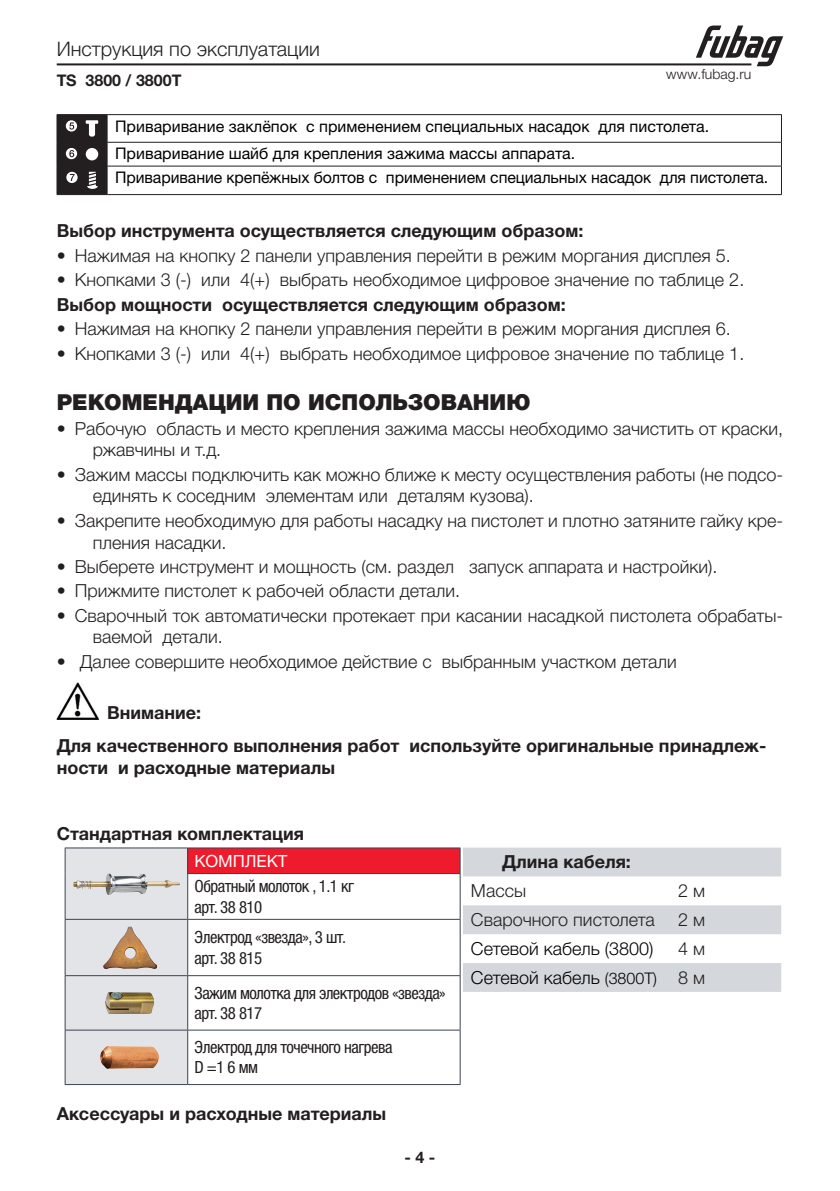
<style>
.page{position:relative;width:840px;height:1191px;background:#fff}
.page>*{position:absolute;margin:0;border:0;box-sizing:border-box;transform-origin:0 0}
.Раздел{font:900 22px "Helvetica Neue LTW1 G";color:#231f20}
.t1{font:300 20px "Helvetica Neue LTW1 G";color:#231f20}
.Подраздел_02{font:300 18px/21.6px "Helvetica Neue LTW1 G";color:#231f20}
.Подраздел_02-2{font:700 18px/21.6px "Helvetica Neue LTW1 G";color:#231f20}
.Текст{font:700 18px "Helvetica Neue LTW1 G";color:#231f20}
.Рисунок{font:300 18px "Helvetica Neue LTW1 G";color:#000}
.t2{font:condensed 16.8px/25.6px "Helvetica Neue LTW1 G";letter-spacing:-.03em;color:#231f20}
.Рисунок-2{font:16px "Helvetica Neue LTW1 G";color:#000}
.t3{font:700 16px "Helvetica Neue LTW1 G";color:#231f20}
.t4{font:300 14px "Helvetica Neue LTW1 G";color:#231f20}
.s1{font-stretch:normal;color:#fff}
.s2{font-size:16px}
</style>
<div class="page">
<hr style="left:57px;top:63px;width:694px;height:2px;background:#231f20">
<svg style="left:695px;top:26px;width:87px;height:40px"></svg>
<hr style="left:57px;top:114px;width:50px;height:1px;background:#231f20">
<hr style="left:107px;top:114px;width:674px;height:1px;background:#231f20">
<hr style="left:107px;top:142px;width:674px;height:1px;background:#231f20">
<hr style="left:107px;top:166px;width:674px;height:1px;background:#231f20">
<hr style="left:107px;top:194px;width:674px;height:1px;background:#231f20">
<svg style="left:57px;top:115px;width:51px;height:80px;background:#434041"></svg>
<img style="left:57px;top:683px;width:42px;height:36px">
<svg style="left:463px;top:847px;width:317px;height:145px;fill:#d4d8dd"></svg>
<div style="left:188px;top:848px;width:272px;height:25px;background:#ee1b2d"></div>
<hr style="left:65px;top:847px;width:123px;height:1px;background:#3a4452">
<hr style="left:188px;top:847px;width:272px;height:1px;background:#3a4452">
<div style="left:65px;top:848px;width:123px;height:236px;background:#e3e4e7"></div>
<svg style="left:459px;top:848px;width:1px;height:25px"></svg>
<hr style="left:187px;top:873px;width:273px;height:1px;background:#3a4452">
<hr style="left:187px;top:874px;width:1px;height:45px;background:#3a4452">
<hr style="left:459px;top:874px;width:1px;height:45px;background:#3a4452">
<hr style="left:65px;top:919px;width:123px;height:1px;background:#3a4452">
<hr style="left:65px;top:919px;width:1px;height:56px;background:#3a4452">
<hr style="left:188px;top:919px;width:272px;height:1px;background:#3a4452">
<hr style="left:187px;top:919px;width:1px;height:56px;background:#3a4452">
<hr style="left:459px;top:919px;width:1px;height:56px;background:#3a4452">
<hr style="left:65px;top:975px;width:123px;height:1px;background:#3a4452">
<hr style="left:65px;top:976px;width:1px;height:53px;background:#3a4452">
<hr style="left:188px;top:975px;width:272px;height:1px;background:#3a4452">
<hr style="left:187px;top:976px;width:1px;height:53px;background:#3a4452">
<hr style="left:459px;top:976px;width:1px;height:53px;background:#3a4452">
<hr style="left:65px;top:1029px;width:123px;height:1px;background:#3a4452">
<hr style="left:65px;top:1030px;width:1px;height:54px;background:#3a4452">
<hr style="left:188px;top:1029px;width:272px;height:1px;background:#3a4452">
<hr style="left:187px;top:1030px;width:1px;height:54px;background:#3a4452">
<hr style="left:459px;top:1030px;width:1px;height:54px;background:#3a4452">
<hr style="left:65px;top:1084px;width:123px;height:1px;background:#3a4452">
<hr style="left:188px;top:1084px;width:272px;height:1px;background:#3a4452">
<img style="left:74px;top:873px;width:105px;height:21px">
<img style="left:103px;top:926px;width:53px;height:42px">
<img style="left:105px;top:992px;width:49px;height:21px">
<img style="left:101px;top:1046px;width:57px;height:22px">
<p class="t1" style="left:57px;top:37px;width:264px">Инструкция по эксплуатации</p>
<p class="t4" style="left:665px;top:66px;width:87px">www.fubag.ru</p>
<p class="t3" style="left:57px;top:70px;width:126px">TS 3800 / 3800T</p>
<p class="Рисунок-2" style="left:115px;top:116px;width:595px">Приваривание заклёпок с применением специальных насадок для пистолета.</p>
<p class="Рисунок-2" style="left:115px;top:144px;width:461px">Приваривание шайб для крепления зажима массы аппарата.</p>
<p class="Рисунок-2" style="left:115px;top:168px;width:654px">Приваривание крепёжных болтов с применением специальных насадок для пистолета.</p>
<p class="Текст" style="left:57px;top:220px;width:528px">Выбор инструмента осуществляется следующим образом:</p>
<p class="Подраздел_02" style="left:57px;top:244px;width:675px">• Нажимая на кнопку 2 панели управления перейти в режим моргания дисплея 5.</p>
<p class="Подраздел_02" style="left:57px;top:269px;width:688px">• Кнопками 3 (-) или 4(+) выбрать необходимое цифровое значение по таблице 2.</p>
<p class="Текст" style="left:57px;top:293px;width:510px">Выбор мощности осуществляется следующим образом:</p>
<p class="Подраздел_02" style="left:57px;top:318px;width:675px">• Нажимая на кнопку 2 панели управления перейти в режим моргания дисплея 6.</p>
<p class="Подраздел_02" style="left:57px;top:342px;width:688px">• Кнопками 3 (-) или 4(+) выбрать необходимое цифровое значение по таблице 1.</p>
<p class="Раздел" style="left:57px;top:389px;width:475px">РЕКОМЕНДАЦИИ ПО ИСПОЛЬЗОВАНИЮ</p>
<p class="Подраздел_02" style="left:93px;top:417px;width:691px;text-indent:-36px">• Рабочую область и место крепления зажима массы необходимо зачистить от краски, ржавчины и т.д.</p>
<p class="Подраздел_02" style="left:93px;top:463px;width:691px;text-indent:-36px">• Зажим массы подключить как можно ближе к месту осуществления работы (не подсо&shy;единять к соседним элементам или деталям кузова).</p>
<p class="Подраздел_02" style="left:93px;top:509px;width:691px;text-indent:-36px">• Закрепите необходимую для работы насадку на пистолет и плотно затяните гайку кре&shy;пления насадки.</p>
<p class="Подраздел_02" style="left:57px;top:555px;width:661px">• Выберете инструмент и мощность (см. раздел запуск аппарата и настройки).</p>
<p class="Подраздел_02" style="left:57px;top:580px;width:404px">• Прижмите пистолет к рабочей области детали.</p>
<p class="Подраздел_02" style="left:93px;top:604px;width:691px;text-indent:-36px">• Сварочный ток автоматически протекает при касании насадкой пистолета обрабаты&shy;ваемой детали.</p>
<p class="Подраздел_02" style="left:57px;top:650px;width:621px">• Далее совершите необходимое действие с выбранным участком детали</p>
<p class="Подраздел_02-2" style="left:107px;top:702px;width:96px">Внимание:</p>
<p class="Подраздел_02-2" style="left:57px;top:734px;width:710px">Для качественного выполнения работ используйте оригинальные принадлеж&shy;ности и расходные материалы</p>
<p class="Подраздел_02-2" style="left:57px;top:822px;width:249px">Стандартная комплектация</p>
<p class="t2" style="left:194px;top:848px;width:161px"><span class="s1">КОМПЛЕКТ<br></span>Обратный молоток , 1.1 кг</p>
<p class="t2" style="left:194px;top:891px;width:153px;line-height:30.8px">арт. 38 810<br>Электрод «звезда», 3 шт.</p>
<p class="t2" style="left:194px;top:940px;width:253px;line-height:35.2px">арт. 38 815<br>Зажим молотка для электродов «звезда»</p>
<p class="t2" style="left:194px;top:996px;width:199px;line-height:34.2px">арт. 38 817<br>Электрод для точечного нагрева</p>
<p class="t2" style="left:194px;top:1054px;width:65px">D =1 6 мм</p>
<p class="Подраздел_02-2" style="left:57px;top:1103px;width:331px">Аксессуары и расходные материалы</p>
<p class="t3" style="left:404px;top:1147px;width:32px">- 4 -</p>
<p class="Подраздел_02-2" style="left:502px;top:851px;width:130px">Длина кабеля:</p>
<p class="Подраздел_02" style="left:470px;top:880px;width:57px">Массы</p>
<p class="Подраздел_02" style="left:677px;top:880px;width:29px">2 м</p>
<p class="Подраздел_02" style="left:470px;top:909px;width:185px">Сварочного пистолета</p>
<p class="Подраздел_02" style="left:677px;top:909px;width:29px">2 м</p>
<p class="Рисунок" style="left:470px;top:937px;width:184px">Сетевой кабель (3800)</p>
<p class="Подраздел_02" style="left:677px;top:937px;width:29px">4 м</p>
<p class="Рисунок" style="left:470px;top:966px;width:187px">Сетевой кабель <span class="s2">(3800T)</span></p>
<p class="Подраздел_02" style="left:677px;top:966px;width:29px">8 м</p>
</div>
